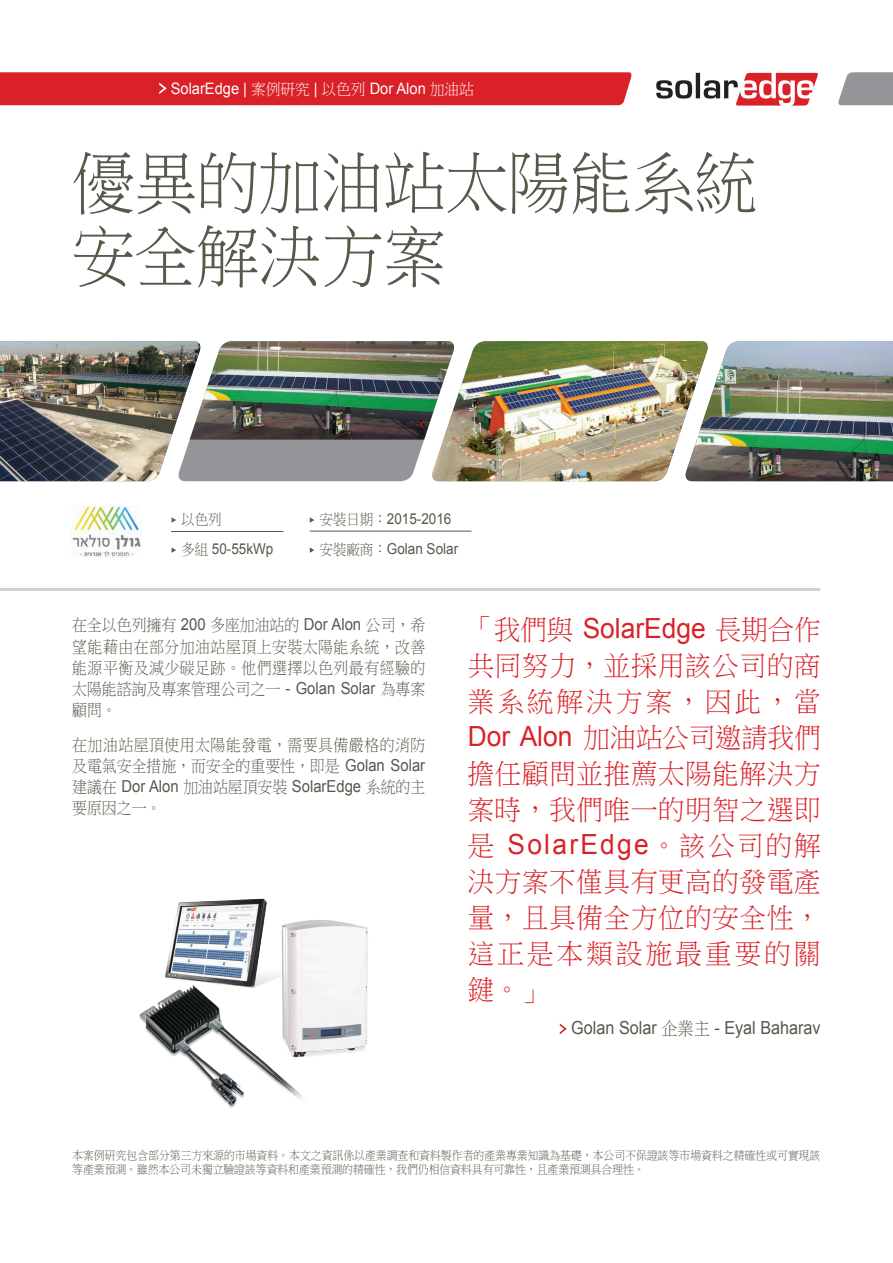
<style>
.page{position:relative;width:893px;height:1263px;background:#fff}
.page>*{position:absolute;margin:0;border:0;box-sizing:border-box;transform-origin:0 0}
.t1{font:67.65px/73.7px "Ming Li U";color:#58574a;scale:.92 1}
.t2{font:27.75px/36px "Ming Li U";letter-spacing:.03em;color:#da2128;text-align:justify;scale:.95 1}
.t3{font:18px "Arial";color:#58574a;scale:.9 1}
.t4{font:16.5px/21.3px "Ming Li U";letter-spacing:.035em;color:#58574a;text-align:justify;scale:.9 1}
.t5{font:15.75px "Arial";color:#fff;scale:.93 1}
.t6{font:15px/30.2px "Arial";color:#58574a;scale:.9 1}
.t7{font:15px "Ming Li U";color:#58574a;scale:.9 1}
.t8{font:12px/14.4px "Ming Li U";letter-spacing:.005em;color:#58574a;scale:.9 1}
.s1{font-family:"Ming Li U"}
.s2{font-family:"Arial"}
.s3{font-family:"Arial";color:#fff}
</style>
<div class="page">
<svg style="left:656px;top:73px;width:162px;height:33px"></svg>
<svg style="left:838px;top:72px;width:55px;height:33px"></svg>
<div style="left:0;top:72px;width:632px;height:33px;background:#da2128"></div>
<hr style="left:0;top:588px;width:819px;height:3px;background:#d1d2d4">
<svg style="left:560px;top:1023px;width:7px;height:11px"></svg>
<img style="left:139px;top:898px;width:229px;height:210px">
<img style="left:72px;top:506px;width:69px;height:51px">
<img style="left:0;top:341px;width:683px;height:140px">
<img style="left:683px;top:341px;width:210px;height:140px">
<svg style="left:172px;top:517px;width:4px;height:6px"></svg>
<svg style="left:172px;top:548px;width:4px;height:5px"></svg>
<hr style="left:171px;top:531px;width:112px;height:1px;background:#58574a">
<hr style="left:310px;top:531px;width:161px;height:1px;background:#58574a">
<svg style="left:310px;top:517px;width:4px;height:6px"></svg>
<svg style="left:310px;top:547px;width:4px;height:6px"></svg>
<p class="t5" style="left:171px;top:78px;width:327px">SolarEdge | <span class="s1">案例研究</span> | <span class="s1">以色列</span> Dor Alon <span class="s1">加油站</span></p>
<p class="t1" style="left:72px;top:146px;width:746px">優異的加油站太陽能系統安全解決方案</p>
<p class="t7" style="left:181px;top:512px;width:46px">以色列</p>
<p class="t6" style="left:181px;top:534px;width:104px"><span class="s1">多組</span> 50-55kWp</p>
<p class="t6" style="left:319px;top:504px;width:156px"><span class="s1">安裝日期：</span>2015-2016<span class="s1">安裝廠商：</span>Golan Solar</p>
<p class="t4" style="left:72px;top:615px;width:394px">在全以色列擁有 <span class="s2">200</span> 多座加油站的 <span class="s2">Dor Alon</span> 公司，希望能藉由在部分加油站屋頂上安裝太陽能系統，改善能源平衡及減少碳足跡。他們選擇以色列最有經驗的太陽能諮詢及專案管理公司之一 <span class="s2">- Golan Solar</span> 為專案顧問。</p>
<p class="t4" style="left:72px;top:734px;width:394px">在加油站屋頂使用太陽能發電，需要具備嚴格的消防及電氣安全措施，而安全的重要性，即是 <span class="s2">Golan Solar</span>建議在 <span class="s2">Dor Alon</span> 加油站屋頂安裝 <span class="s2">SolarEdge</span> 系統的主要原因之一。</p>
<p class="t2" style="left:468px;top:612px;width:373px">「我們與 <span class="s2">SolarEdge</span> 長期合作共同努力，並採用該公司的商業系統解決方案，因此，當<span class="s2">Dor Alon</span> 加油站公司邀請我們擔任顧問並推薦太陽能解決方案時，我們唯一的明智之選即是<span class="s3">-</span><span class="s2">SolarEdge</span>。該公司的解決方案不僅具有更高的發電產量，且具備全方位的安全性，這正是本類設施最重要的關鍵。「</p>
<p class="t3" style="left:571px;top:1016px;width:279px">Golan Solar <span class="s1">企業主</span> - Eyal Baharav</p>
<p class="t8" style="left:72px;top:1148px;width:833px">本案例研究包含部分第三方來源的市場資料。本文之資訊係以產業調查和資料製作者的產業專業知識為基礎，本公司不保證該等市場資料之精確性或可實現該等產業預測。雖然本公司未獨立驗證該等資料和產業預測的精確性，我們仍相信資料具有可靠性，且產業預測具合理性。</p>
</div>
